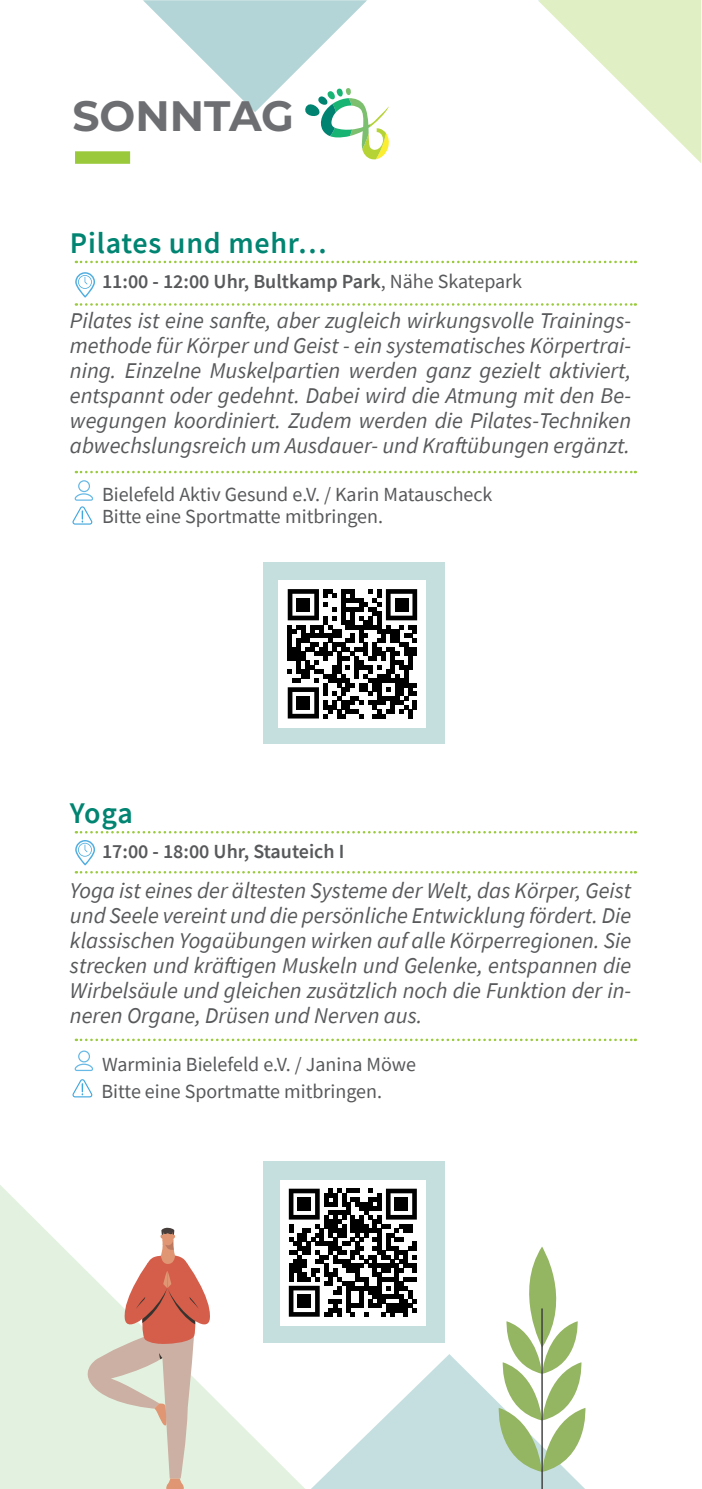
<style>
.page{position:relative;width:702px;height:1489px;background:#fff}
.page>*{position:absolute;margin:0;border:0;box-sizing:border-box;transform-origin:0 0}
.t1{font:700 42.5px "Montserrat";color:#6d6e71}
.t2{font:600 30px "Source Sans Pro";letter-spacing:.025em;color:#018471}
.t3{font:italic 22.5px/25px "Source Sans Pro";color:#58595b;text-align:justify}
.t4{font:20px/22.5px "Source Sans Pro";color:#58595b}
.t5{font:600 20px "Source Sans Pro";color:#58595b}
.s1{font-weight:400}
</style>
<div class="page">
<div style="left:75px;top:151px;width:55px;height:13px;background:#add360"></div>
<svg style="left:75px;top:0;width:626px;height:163px"></svg>
<svg style="left:76px;top:261px;width:559px;height:2px"></svg>
<svg style="left:76px;top:303px;width:559px;height:3px"></svg>
<svg style="left:76px;top:471px;width:559px;height:2px"></svg>
<svg style="left:75px;top:272px;width:20px;height:25px"></svg>
<svg style="left:74px;top:480px;width:19px;height:20px"></svg>
<svg style="left:75px;top:840px;width:20px;height:25px"></svg>
<svg style="left:74px;top:1050px;width:19px;height:20px"></svg>
<svg style="left:72px;top:1079px;width:20px;height:18px"></svg>
<svg style="left:76px;top:831px;width:559px;height:2px"></svg>
<svg style="left:76px;top:871px;width:559px;height:2px"></svg>
<svg style="left:76px;top:1038px;width:559px;height:3px"></svg>
<svg style="left:0;top:1185px;width:289px;height:303px;fill:#e3f2e0"></svg>
<svg style="left:77px;top:1227px;width:135px;height:261px"></svg>
<div style="left:263px;top:1161px;width:182px;height:181px;background:#c5dfdf"></div>
<div style="left:280px;top:1179px;width:145px;height:146px;background:#fff"></div>
<svg style="left:289px;top:1188px;width:297px;height:300px"></svg>
<div style="left:297px;top:1197px;width:14px;height:13px;background:#000"></div>
<div style="left:395px;top:1197px;width:13px;height:13px;background:#000"></div>
<div style="left:297px;top:1294px;width:14px;height:13px;background:#000"></div>
<svg style="left:72px;top:506px;width:20px;height:18px"></svg>
<div style="left:263px;top:562px;width:182px;height:181px;background:#c5dfdf"></div>
<div style="left:279px;top:580px;width:147px;height:147px;background:#fff"></div>
<svg style="left:288px;top:589px;width:129px;height:129px"></svg>
<div style="left:296px;top:598px;width:14px;height:13px;background:#000"></div>
<div style="left:395px;top:598px;width:13px;height:13px;background:#000"></div>
<div style="left:296px;top:696px;width:14px;height:13px;background:#000"></div>
<h1 class="t1" style="left:72px;top:88px;width:223px">SONNTAG</h1>
<h2 class="t2" style="left:70px;top:223px;width:258px">Pilates und mehr…</h2>
<p class="t5" style="left:102px;top:268px;width:421px">11:00 - 12:00 Uhr, Bultkamp Park<span class="s1">, Nähe Skatepark</span></p>
<p class="t3" style="left:70px;top:308px;width:563px">Pilates ist eine sanfte, aber zugleich wirkungsvolle Trainings&shy;methode für Körper und Geist - ein systematisches Körpertrai&shy;ning. Einzelne Muskelpartien werden ganz gezielt aktiviert, entspannt oder gedehnt. Dabei wird die Atmung mit den Be&shy;wegungen koordiniert. Zudem werden die Pilates-Techniken abwechslungsreich um Ausdauer- und Kraftübungen ergänzt.</p>
<p class="t4" style="left:102px;top:482px;width:392px">Bielefeld Aktiv Gesund e.V. / Karin Matauscheck<br>Bitte eine Sportmatte mitbringen.</p>
<h2 class="t2" style="left:70px;top:793px;width:64px">Yoga</h2>
<p class="t5" style="left:102px;top:838px;width:244px">17:00 - 18:00 Uhr, Stauteich I</p>
<p class="t3" style="left:70px;top:878px;width:563px">Yoga ist eines der ältesten Systeme der Welt, das Körper, Geist und Seele vereint und die persönliche Entwicklung fördert. Die klassischen Yogaübungen wirken auf alle Körperregionen. Sie strecken und kräftigen Muskeln und Gelenke, entspannen die Wirbelsäule und gleichen zusätzlich noch die Funktion der in&shy;neren Organe, Drüsen und Nerven aus.</p>
<p class="t4" style="left:101px;top:1050px;width:316px;line-height:27.5px">Warminia Bielefeld e.V. / Janina Möwe<br>Bitte eine Sportmatte mitbringen.</p>
</div>
